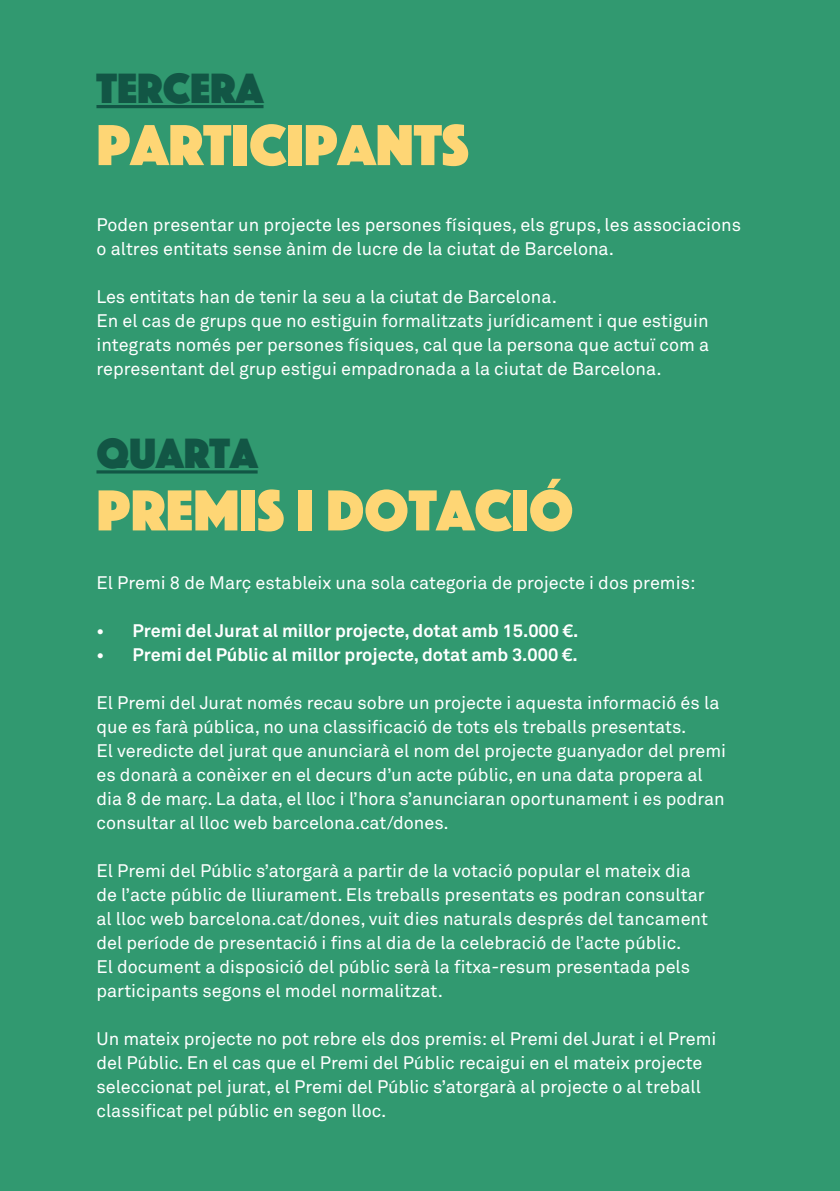
<style>
.page{position:relative;width:840px;height:1191px;background:#fff}
.page>*{position:absolute;margin:0;border:0;box-sizing:border-box;transform-origin:0 0}
.t1{font:60px "Phosphate Solid";color:#fed675}
.t2{font:44px "Phosphate Solid";color:#125645}
.t3{font:18px/24px "Akkurat Std";color:#fff}
.t4{font:700 18px "Akkurat Std";color:#fff}
</style>
<div class="page">
<div style="left:3px;top:0;width:836px;height:1191px;background:#319970"></div>
<hr style="left:0;top:0;width:3px;height:1191px;background:#319970">
<hr style="left:96px;top:105px;width:167px;height:3px;background:#125645">
<hr style="left:96px;top:470px;width:161px;height:3px;background:#125645">
<h2 class="t2" style="left:96px;top:57px;width:168px">TERCERA</h2>
<h1 class="t1" style="left:96px;top:102px;width:373px">PARTICIPANTS</h1>
<p class="t3" style="left:96px;top:212px;width:645px">Poden presentar un projecte les persones físiques, els grups, les associacions o altres entitats sense ànim de lucre de la ciutat de Barcelona.</p>
<p class="t3" style="left:96px;top:284px;width:614px">Les entitats han de tenir la seu a la ciutat de Barcelona.<br>En el cas de grups que no estiguin formalitzats jurídicament i que estiguin integrats només per persones físiques, cal que la persona que actuï com a representant del grup estigui empadronada a la ciutat de Barcelona.</p>
<h2 class="t2" style="left:96px;top:422px;width:162px">QUARTA</h2>
<h1 class="t1" style="left:96px;top:468px;width:478px">PREMIS I DOTACIÓ</h1>
<p class="t3" style="left:96px;top:570px;width:600px">El Premi 8 de Març estableix una sola categoria de projecte i dos premis:</p>
<p class="t4" style="left:96px;top:619px;width:483px">• Premi del Jurat al millor projecte, dotat amb 15.000 €.</p>
<p class="t4" style="left:96px;top:643px;width:482px">• Premi del Públic al millor projecte, dotat amb 3.000 €.</p>
<p class="t3" style="left:96px;top:690px;width:630px">El Premi del Jurat només recau sobre un projecte i aquesta informació és la que es farà pública, no una classificació de tots els treballs presentats.<br>El veredicte del jurat que anunciarà el nom del projecte guanyador del premi es donarà a conèixer en el decurs d’un acte públic, en una data propera al dia 8 de març. La data, el lloc i l’hora s’anunciaran oportunament i es podran consultar al lloc web barcelona.cat/dones.</p>
<p class="t3" style="left:96px;top:858px;width:612px">El Premi del Públic s’atorgarà a partir de la votació popular el mateix dia de l’acte públic de lliurament. Els treballs presentats es podran consultar al lloc web barcelona.cat/dones, vuit dies naturals després del tancament del període de presentació i fins al dia de la celebració de l’acte públic.<br>El document a disposició del públic serà la fitxa-resum presentada pels participants segons el model normalitzat.</p>
<p class="t3" style="left:96px;top:1026px;width:621px">Un mateix projecte no pot rebre els dos premis: el Premi del Jurat i el Premi del Públic. En el cas que el Premi del Públic recaigui en el mateix projecte seleccionat pel jurat, el Premi del Públic s’atorgarà al projecte o al treball classificat pel públic en segon lloc.</p>
</div>
